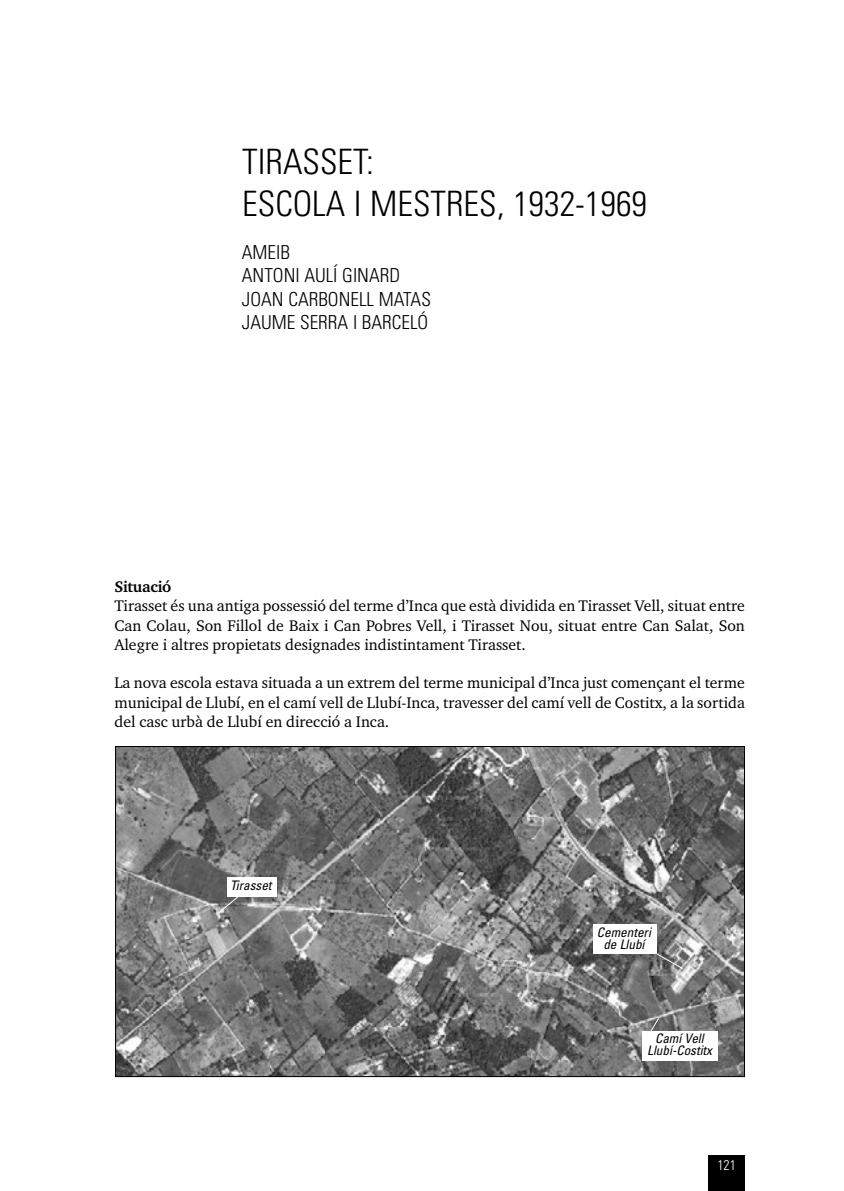
<style>
.page{position:relative;width:844px;height:1191px;background:#fff}
.page>*{position:absolute;margin:0;border:0;box-sizing:border-box;transform-origin:0 0}
.t1{font:300 condensed 35px/42px "Univers";color:#000}
.t2{font:300 condensed 19.25px/23.1px "Univers";color:#000}
.t3{font:15.75px/19.2px "Charter ITC";color:#000;text-align:justify}
.t4{font:700 15.75px "Charter ITC";letter-spacing:-.015em;color:#000}
.t5{font:300 condensed 14px "Univers";color:#fff}
.t6{font:italic condensed 13.12px/12.2px "Univers";color:#000;text-align:center}
</style>
<div class="page">
<div style="left:708px;top:1155px;width:36px;height:36px;background:#000"></div>
<img style="left:117px;top:748px;width:625px;height:327px">
<div style="left:226px;top:877px;width:50px;height:19px;background:#fff"></div>
<div style="left:593px;top:925px;width:63px;height:29px;background:#fff"></div>
<div style="left:642px;top:1031px;width:76px;height:29px;background:#fff"></div>
<svg style="left:217px;top:893px;width:25px;height:21px"></svg>
<svg style="left:652px;top:950px;width:31px;height:19px"></svg>
<svg style="left:646px;top:1017px;width:13px;height:14px"></svg>
<h1 class="t1" style="left:242px;top:145px;width:406px">TIRASSET:<br>ESCOLA I MESTRES, 1932-1969</h1>
<p class="t2" style="left:242px;top:243px;width:190px">AMEIB<br>ANTONI AULÍ GINARD<br>JOAN CARBONELL MATAS<br>JAUME SERRA I BARCELÓ</p>
<p class="t4" style="left:114px;top:580px;width:58px">Situació</p>
<p class="t3" style="left:114px;top:597px;width:632px">Tirasset és una antiga possessió del terme d’Inca que està dividida en Tirasset Vell, situat entre Can Colau, Son Fillol de Baix i Can Pobres Vell, i Tirasset Nou, situat entre Can Salat, Son Alegre i altres propietats designades indistintament Tirasset.</p>
<p class="t3" style="left:114px;top:674px;width:632px">La nova escola estava situada a un extrem del terme municipal d’Inca just començant el terme municipal de Llubí, en el camí vell de Llubí-Inca, travesser del camí vell de Costitx, a la sortida del casc urbà de Llubí en direcció a Inca.</p>
<p class="t6" style="left:230px;top:880px;width:46px">Tirasset</p>
<p class="t6" style="left:596px;top:927px;width:58px">Cementeri de Llubí</p>
<p class="t6" style="left:647px;top:1033px;width:69px">Camí Vell<br>Llubí-Costitx</p>
<p class="t5" style="left:717px;top:1160px;width:20px">121</p>
</div>
